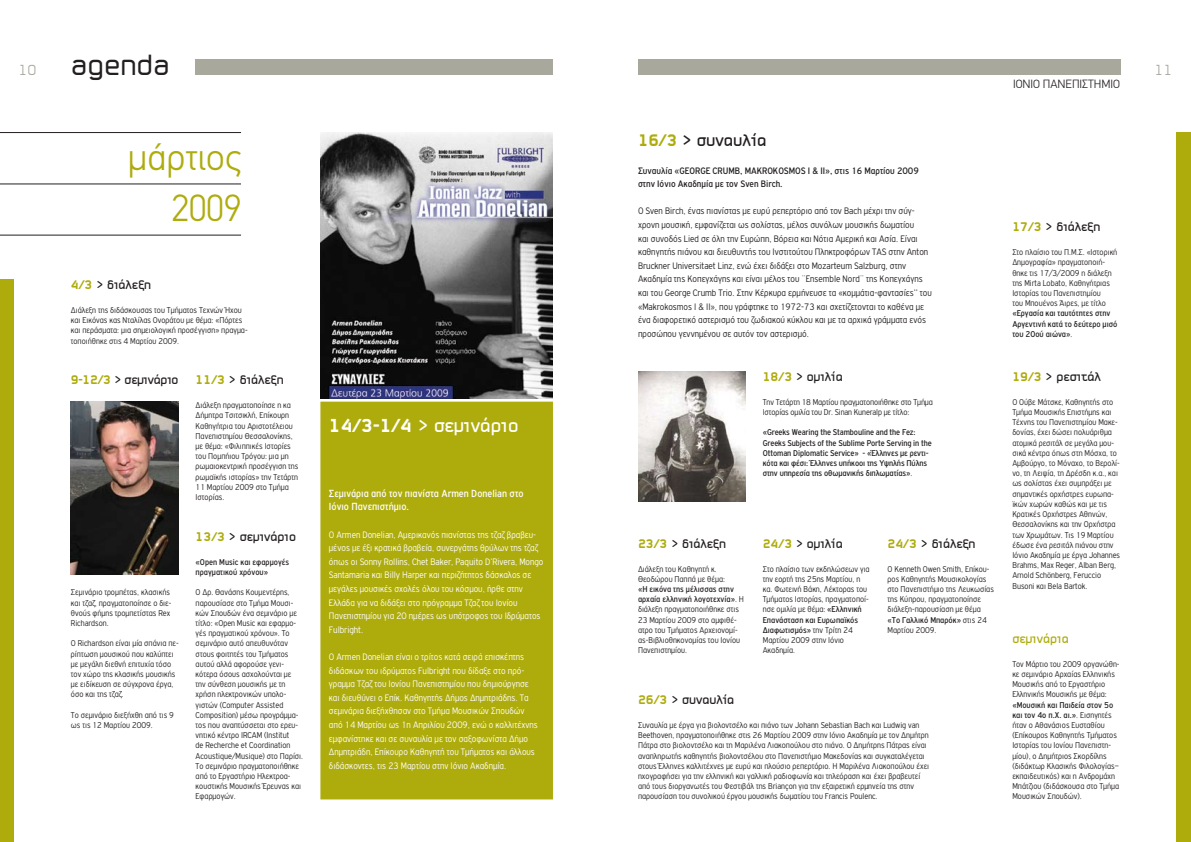
<style>
.page{position:relative;width:1191px;height:842px;background:#fff}
.page>*{position:absolute;margin:0;border:0;box-sizing:border-box;transform-origin:0 0}
.t1{font:300 38px/51px "PF Din Text";color:#aeac0d;text-align:right}
.t2{font:28px "PF Sector A";color:#231f20}
.t3{font:700 18px "PF Sector A";color:#fff}
.t4{font:700 16px "PF Sector A";color:#231f20}
.t5{font:14px "PF Sector A Light";color:#a8a89d}
.t6{font:700 12px "PF Sector A";color:#231f20}
.t7{font:300 12px "PF Din Text";color:#231f20}
.t8{font:700 12px "PF Sector A";letter-spacing:-.02em;color:#231f20}
.t9{font:700 12px "PF Sector A";color:#aeac0d}
.t10{font:11px/13.6px "PF Highway Gothic Cond";color:#fff}
.t11{font:300 10px/13.6px "PF Highway Gothic Cond";color:#fff}
.t12{font:300 10px/13.6px "PF Highway Gothic Cond";color:#231f20}
.t13{font:10px/13.6px "PF Highway Gothic Cond";color:#231f20}
.t14{font:300 9px/10.2px "PF Highway Gothic Cond";color:#231f20}
.t15{font:9px/10.2px "PF Highway Gothic Cond";letter-spacing:-.01em;color:#231f20}
.s1{font-family:"PF Sector A Light";font-size:14px;color:#a8a89d}
.s2{font-family:"PF Sector A Black";font-weight:400;color:#aeac0d}
.s3{font-family:"PF Sector A Black";font-weight:400}
.s4{font-weight:300}
.s5{font-weight:400}
</style>
<div class="page">
<div style="left:196px;top:59px;width:357px;height:16px;background:#a8a89d"></div>
<div style="left:638px;top:59px;width:482px;height:16px;background:#a8a89d"></div>
<hr style="left:0;top:132px;width:241px;height:1px;background:#231f20">
<hr style="left:0;top:184px;width:241px;height:1px;background:#231f20">
<hr style="left:0;top:235px;width:241px;height:1px;background:#231f20">
<div style="left:320px;top:402px;width:233px;height:397px;background:#aeac0d"></div>
<img style="left:71px;top:401px;width:108px;height:174px">
<img style="left:320px;top:133px;width:233px;height:265px">
<img style="left:638px;top:372px;width:107px;height:130px">
<div style="left:0;top:279px;width:14px;height:563px;background:#aeac0d"></div>
<div style="left:1176px;top:133px;width:15px;height:709px;background:#aeac0d"></div>
<h2 class="t2" style="left:18px;top:48px;width:153px"><span class="s1">10</span> agenda</h2>
<h1 class="t1" style="left:127px;top:132px;width:115px">μάρτιος<br>2009</h1>
<h3 class="t6" style="left:71px;top:277px;width:82px"><span class="s2">4/3</span> &gt; διάλεξη</h3>
<p class="t14" style="left:71px;top:305px;width:178px">Διάλεξη της διδάσκουσας του Τμήματος Τεχνών Ήχου και Εικόνας κας Νταλίλας Ονοράτου με θέμα: «Πόρτες και περάσματα: μια σημειολογική προσέγγιση» πραγμα&shy;τοποιήθηκε στις 4 Μαρτίου 2009.</p>
<h3 class="t8" style="left:71px;top:373px;width:109px"><span class="s2">9-12/3</span> &gt; σεμινάριο</h3>
<p class="t14" style="left:71px;top:587px;width:102px">Σεμινάριο τρομπέτας, κλασικής και τζαζ, πραγματοποίησε ο διε&shy;θνούς φήμης τρομπετίστας Rex<br>Richardson.</p>
<p class="t14" style="left:71px;top:638px;width:109px">Ο Richardson είναι μία σπάνια πε&shy;ρίπτωση μουσικού που καλύπτει με μεγάλη διεθνή επιτυχία τόσο τον χώρο της κλασικής μουσικής με ειδίκευση σε σύγχρονα έργα, όσο και της τζαζ.</p>
<p class="t14" style="left:71px;top:710px;width:104px">Το σεμινάριο διεξήχθη από τις 9 ως τις 12 Μαρτίου 2009.</p>
<h3 class="t6" style="left:196px;top:373px;width:89px"><span class="s2">11/3</span> &gt; διάλεξη</h3>
<p class="t14" style="left:196px;top:400px;width:104px">Διάλεξη πραγματοποίησε η κα<br>Δήμητρα Τσιτσικλή, Επίκουρη<br>Καθηγήτρια του Αριστοτέλειου<br>Πανεπιστημίου Θεσσαλονίκης, με θέμα: «Φιλιππικές Ιστορίες του Πομπήιου Τρόγου: μια μη ρωμαιοκεντρική προσέγγιση της ρωμαϊκής ιστορίας» την Τετάρτη<br>11 Μαρτίου 2009 στο Τμήμα<br>Ιστορίας.</p>
<h3 class="t6" style="left:196px;top:529px;width:102px"><span class="s2">13/3</span> &gt; σεμινάριο</h3>
<p class="t15" style="left:196px;top:557px;width:95px">«Open Music και εφαρμογές πραγματικού χρόνου»</p>
<p class="t14" style="left:196px;top:587px;width:109px">Ο Δρ. Θανάσης Κουμεντέρης, παρουσίασε στο Τμήμα Μουσι&shy;κών Σπουδών ένα σεμινάριο με τίτλο: «Open Music και εφαρμο&shy;γές πραγματικού χρόνου». Το σεμινάριο αυτό απευθυνόταν στους φοιτητές του Τμήματος αυτού αλλά αφορούσε γενι&shy;κότερα όσους ασχολούνται με την σύνθεση μουσικής με τη χρήση ηλεκτρονικών υπολο&shy;γιστών (Computer Assisted<br>Composition) μέσω προγράμμα&shy;τος που αναπτύσσεται στο ερευ&shy;νητικό κέντρο IRCAM (Institut<br>de Recherche et Coordination<br>Acoustique/Musique) στο Παρίσι.<br>Το σεμινάριο πραγματοποιήθηκε από το Εργαστήριο Ηλεκτροα&shy;κουστικής Μουσικής Έρευνας και<br>Εφαρμογών.</p>
<h3 class="t3" style="left:329px;top:414px;width:191px"><span class="s3">14/3-1/4</span> &gt; σεμινάριο</h3>
<p class="t10" style="left:329px;top:486px;width:196px">Σεμινάρια από τον πιανίστα Armen Donelian στο<br>Ιόνιο Πανεπιστήμιο.</p>
<p class="t11" style="left:329px;top:527px;width:216px">Ο Armen Donelian, Αμερικανός πιανίστας της τζαζ βραβευ&shy;μένος με έξι κρατικά βραβεία, συνεργάτης θρύλων της τζαζ όπως οι Sonny Rollins, Chet Baker, Paquito D’Rivera, Mongo Santamaria και Billy Harper και περιζήτητος δάσκαλος σε μεγάλες μουσικές σχολές όλου του κόσμου, ήρθε στην Ελλάδα για να διδάξει στο πρόγραμμα Τζαζ του Ιονίου Πανεπιστημίου για 20 ημέρες ως υπότροφος του Ιδρύματος Fulbright.</p>
<p class="t11" style="left:329px;top:650px;width:210px">O Armen Donelian είναι ο τρίτος κατά σειρά επισκέπτης διδάσκων του ιδρύματος Fulbright που δίδαξε στο πρό&shy;γραμμα Τζαζ του Ιονίου Πανεπιστημίου που δημιούργησε και διευθύνει ο Επίκ. Καθηγητής Δήμος Δημητριάδης. Τα σεμινάρια διεξήχθησαν στο Τμήμα Μουσικών Σπουδών από 14 Μαρτίου ως 1η Απριλίου 2009, ενώ ο καλλιτέχνης εμφανίστηκε και σε συναυλία με τον σαξοφωνίστα Δήμο Δημητριάδη, Επίκουρο Καθηγητή του Τμήματος και άλλους διδάσκοντες, τις 23 Μαρτίου στην Ιόνιο Ακαδημία.</p>
<h3 class="t4" style="left:638px;top:131px;width:130px"><span class="s2">16/3</span> &gt; συναυλία</h3>
<p class="t13" style="left:638px;top:163px;width:282px">Συναυλία «GEORGE CRUMB, MAKROKOSMOS I &amp; II», στις 16 Μαρτίου 2009 στην Ιόνιο Ακαδημία με τον Sven Birch.</p>
<p class="t12" style="left:638px;top:204px;width:295px">O Sven Birch, ένας πιανίστας με ευρύ ρεπερτόριο από τον Bach μέχρι την σύγ&shy;χρονη μουσική, εμφανίζεται ως σολίστας, μέλος συνόλων μουσικής δωματίου<br>και συνοδός Lied σε όλη την Ευρώπη, Βόρεια και Νότια Αμερική και Ασία. Είναι καθηγητής πιάνου και διευθυντής του Ινστιτούτου Πληκτροφόρων TAS στην Anton Bruckner Universitaet Linz, ενώ έχει διδάξει στο Mozarteum Salzburg, στην Ακαδημία της Κοπεγχάγης και είναι μέλος του ¨Ensemble Nord¨ της Κοπεγχάγης και του George Crumb Trio. Στην Κέρκυρα ερμήνευσε τα «κομμάτια-φαντασίες’’ του «Makrokosmos I &amp; II», που γράφτηκε το 1972-73 και σχετίζετονται το καθένα με ένα διαφορετικό αστερισμό του ζωδιακού κύκλου και με τα αρχικά γράμματα ενός προσώπου γεννημένου σε αυτόν τον αστερισμό.</p>
<h3 class="t6" style="left:763px;top:369px;width:81px"><span class="s2">18/3</span> &gt; ομιλία</h3>
<p class="t14" style="left:763px;top:397px;width:172px">Την Τετάρτη 18 Μαρτίου πραγματοποιήθηκε στο Τμήμα<br>Ιστορίας ομιλία του Dr. Sinan Kuneralp με τίτλο:</p>
<p class="t15" style="left:763px;top:427px;width:170px">«Greeks Wearing the Stambouline and the Fez:<br>Greeks Subjects of the Sublime Porte Serving in the Ottoman Diplomatic Service» - «Έλληνες με ρεντι&shy;κότα και φέσι: Έλληνες υπήκοοι της Υψηλής Πύλης στην υπηρεσία της οθωμανικής διπλωματίας»<span class="s4">.</span></p>
<h3 class="t6" style="left:638px;top:536px;width:89px"><span class="s2">23/3</span> &gt; διάλεξη</h3>
<p class="t14" style="left:638px;top:563px;width:89px">Διάλεξη του Καθηγητή κ.<br>Θεοδώρου Παππά με θέμα:</p>
<p class="t14" style="left:638px;top:584px;width:107px"><span class="s5">«Η εικόνα της μέλισσας στην αρχαία ελληνική λογοτεχνία»</span>. Η διάλεξη πραγματοποιήθηκε στις<br>23 Μαρτίου 2009 στο αμφιθέ&shy;ατρο του Τμήματος Αρχειονομί&shy;ας-Βιβλιοθηκονομίας του Ιονίου<br>Πανεπιστημίου.</p>
<h3 class="t6" style="left:763px;top:536px;width:81px"><span class="s2">24/3</span> &gt; ομιλία</h3>
<p class="t14" style="left:763px;top:563px;width:108px">Στο πλαίσιο των εκδηλώσεων για την εορτή της 25ης Μαρτίου, η κα. Φωτεινή Βάκη, Λέκτορας του<br>Τμήματος Ιστορίας, πραγματοποί&shy;ησε ομιλία με θέμα: <span class="s5">«Ελληνική<br>Επανάσταση και Ευρωπαϊκός<br>Διαφωτισμός»</span> την Τρίτη 24<br>Μαρτίου 2009 στην Ιόνιο<br>Ακαδημία.</p>
<h3 class="t6" style="left:887px;top:536px;width:89px"><span class="s2">24/3</span> &gt; διάλεξη</h3>
<p class="t14" style="left:887px;top:563px;width:108px">Ο Kenneth Owen Smith, Επίκου&shy;ρος Καθηγητής Μουσικολογίας στο Πανεπιστήμιο της Λευκωσίας της Κύπρου, πραγματοποίησε διάλεξη-παρουσίαση με θέμα <span class="s5">«Το Γαλλικό Μπαρόκ»</span> στις 24<br>Μαρτίου 2009.</p>
<h3 class="t6" style="left:638px;top:692px;width:98px"><span class="s2">26/3</span> &gt; συναυλία</h3>
<p class="t14" style="left:638px;top:720px;width:293px">Συναυλία με έργα για βιολοντσέλο και πιάνο των Johann Sebastian Bach και Ludwig van Beethoven, πραγματοποιήθηκε στις 26 Μαρτίου 2009 στην Ιόνιο Ακαδημία με τον Δημήτρη Πάτρα στο βιολοντσέλο και τη Μαριλένα Λιακοπούλου στο πιάνο. Ο Δημήτρης Πάτρας είναι αναπληρωτής καθηγητής βιολοντσέλου στο Πανεπιστήμιο Μακεδονίας και συγκαταλέγεται στους Έλληνες καλλιτέχνες με ευρύ και πλούσιο ρεπερτόριο. Η Μαριλένα Λιακοπούλου έχει ηχογραφήσει για την ελληνική και γαλλική ραδιοφωνία και τηλεόραση και έχει βραβευτεί από τους διοργανωτές του Φεστιβάλ της Briançon για την εξαιρετική ερμηνεία της στην παρουσίαση του συνολικού έργου μουσικής δωματίου του Francis Poulenc.</p>
<h3 class="t7" style="left:1013px;top:77px;width:109px">ΙΟΝΙΟ ΠΑΝΕΠΙΣΤΗΜΙΟ</h3>
<h3 class="t6" style="left:1012px;top:220px;width:89px"><span class="s2">17/3</span> &gt; διάλεξη</h3>
<p class="t14" style="left:1012px;top:247px;width:106px">Στο πλαίσιο του Π.Μ.Σ. «Ιστορική<br>Δημογραφία» πραγματοποιή&shy;θηκε τις 17/3/2009 η διάλεξη της Mirta Lobato, Καθηγήτριας<br>Ιστορίας του Πανεπιστημίου<br>του Μπουένος Άιρες, με τίτλο</p>
<p class="t15" style="left:1012px;top:308px;width:107px">«Εργασία και ταυτότητες στην<br>Αργεντινή κατά το δεύτερο μισό του 20ού αιώνα»<span class="s4">.</span></p>
<h3 class="t6" style="left:1012px;top:369px;width:90px"><span class="s2">19/3</span> &gt; ρεσιτάλ</h3>
<p class="t14" style="left:1012px;top:397px;width:109px">Ο Ούβε Μάτσκε, Καθηγητής στο<br>Τμήμα Μουσικής Επιστήμης και<br>Τέχνης του Πανεπιστημίου Μακε&shy;δονίας, έχει δώσει πολυάριθμα ατομικά ρεσιτάλ σε μεγάλα μου&shy;σικά κέντρα όπως στη Μόσχα, το<br>Αμβούργο, το Μόναχο, το Βερολί&shy;νο, τη Λειψία, τη Δρέσδη κ.α., και ως σολίστας έχει συμπράξει με σημαντικές ορχήστρες ευρωπα&shy;ϊκών χωρών καθώς και με τις<br>Κρατικές Ορχήστρες Αθηνών,<br>Θεσσαλονίκης και την Ορχήστρα των Χρωμάτων. Τις 19 Μαρτίου έδωσε ένα ρεσιτάλ πιάνου στην<br>Ιόνιο Ακαδημία με έργα Jοhannes<br>Brahms, Max Reger, Alban Berg,<br>Arnold Schönberg, Feruccio<br>Busoni και Bela Bartok.</p>
<h3 class="t9" style="left:1012px;top:631px;width:58px">σεμινάρια</h3>
<p class="t14" style="left:1012px;top:659px;width:109px">Τον Μάρτιο του 2009 οργανώθη&shy;κε σεμινάριο Αρχαίας Ελληνικής<br>Μουσικής από το Εργαστήριο<br>Ελληνικής Μουσικής με θέμα:</p>
<p class="t14" style="left:1012px;top:700px;width:108px"><span class="s5">«Μουσική και Παιδεία στον 5o και τον 4o π.Χ. αι.»</span>. Εισηγητές ήταν ο Αθανάσιος Ευσταθίου (Επίκουρος Καθηγητής Τμήματος<br>Ιστορίας του Ιονίου Πανεπιστη&shy;μίου), ο Δημήτριος Σκορδίλης (διδάκτωρ Κλασικής Φιλολογίας– εκπαιδευτικός) και η Ανδρομάχη<br>Μπάτζιου (διδάσκουσα στο Τμήμα<br>Μουσικών Σπουδών).</p>
<h3 class="t5" style="left:1154px;top:61px;width:20px">11</h3>
</div>
